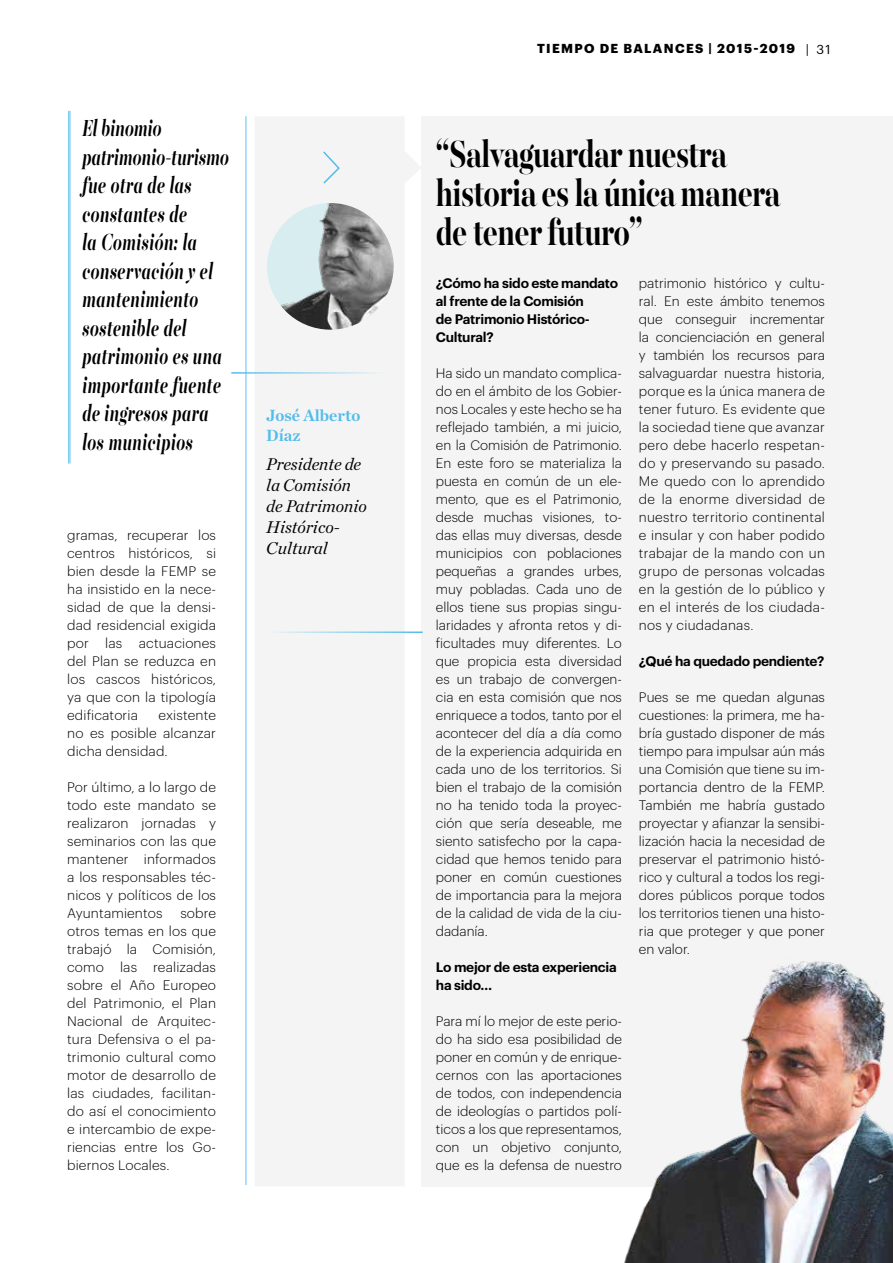
<style>
.page{position:relative;width:893px;height:1263px;background:#fff}
.page>*{position:absolute;margin:0;border:0;box-sizing:border-box;transform-origin:0 0}
.t1{font:700 42px/39px "Majesti Banner";letter-spacing:-.02em;color:#000;scale:.72 1}
.t2{font:italic 700 25.95px/28.5px "Majesti Banner";letter-spacing:.02em;color:#000;scale:.64 1}
.t3{font:italic 17.25px/21px "Chronicle Deck";color:#000}
.t4{font:700 16.5px/19.5px "Chronicle Deck";color:#52bceb}
.t5{font:300 13.5px/18px "Graphik";letter-spacing:.01em;color:#000;text-align:justify}
.t6{font:600 13.5px/18px "Graphik";letter-spacing:-.02em;color:#000}
.t7{font:700 12.75px "Graphik";letter-spacing:.1em;color:#000}
.s1{font-weight:400}
</style>
<div class="page">
<svg style="left:255px;top:116px;width:167px;height:1070px;fill:#f4f4f5"></svg>
<div style="left:422px;top:116px;width:471px;height:1070px;background:#f4f4f5"></div>
<hr style="left:245px;top:116px;width:2px;height:1069px;background:#52bceb">
<svg style="left:322px;top:150px;width:19px;height:35px"></svg>
<img style="left:267px;top:203px;width:127px;height:127px;border-radius:63px">
<hr style="left:231px;top:372px;width:155px;height:2px;background:#52bceb">
<hr style="left:267px;top:631px;width:156px;height:2px;background:#52bceb">
<img style="left:585px;top:961px;width:308px;height:302px">
<hr style="left:68px;top:111px;width:3px;height:352px;background:#52bceb">
<h2 class="t2" style="left:82px;top:116px;width:231px">El binomio patrimonio-turismo fue otra de las constantes de<br>la Comisión: la conservación y el mantenimiento sostenible del patrimonio es una importante fuente de ingresos para los municipios</h2>
<p class="t5" style="left:67px;top:525px;width:150px">gramas, recuperar los centros históricos, si bien desde la FEMP se ha insistido en la nece&shy;sidad de que la densi&shy;dad residencial exigida por las actuaciones del Plan se reduzca en los cascos históricos, ya que con la tipología edificatoria</p>
<p class="t5" style="left:67px;top:705px;width:150px;text-indent:91px">existente no es posible alcanzar dicha densidad.</p>
<p class="t5" style="left:67px;top:777px;width:150px">Por último, a lo largo de todo este mandato se realizaron jornadas y seminarios con las que mantener informados a los responsables téc&shy;nicos y políticos de los Ayuntamientos</p>
<p class="t5" style="left:67px;top:903px;width:150px;text-indent:113px">sobre otros temas en los que trabajó la Comisión, como las realizadas sobre el Año Europeo del Patrimonio, el Plan Nacional de Arquitec&shy;tura Defensiva o el pa&shy;trimonio cultural como motor de desarrollo de las ciudades, facilitan&shy;do así el conocimiento e intercambio de expe&shy;riencias entre los Go&shy;biernos Locales.</p>
<p class="t4" style="left:266px;top:405px;width:96px">José Alberto<br>Díaz</p>
<p class="t3" style="left:266px;top:452px;width:102px">Presidente de la Comisión de Patrimonio<br>Histórico-<br>Cultural</p>
<p class="t7" style="left:537px;top:39px;width:11px">TIEMPO</p>
<p class="t7" style="left:600px;top:39px;width:35px">DE BALANCES</p>
<p class="t7" style="left:709px;top:39px;width:123px">| 2015-2019 <span class="s1">| 31</span></p>
<h1 class="t1" style="left:436px;top:137px;width:480px">“Salvaguardar nuestra historia es la única manera de tener futuro”</h1>
<p class="t6" style="left:436px;top:273px;width:184px">¿Cómo ha sido este mandato al frente de la Comisión<br>de Patrimonio Histórico-<br>Cultural?</p>
<p class="t5" style="left:436px;top:363px;width:188px">Ha sido un mandato complica&shy;do en el ámbito de los Gobier&shy;nos Locales y este hecho se ha reflejado también, a mi juicio, en la Comisión de Patrimonio.<br>En este foro se materializa la puesta en común de un ele&shy;mento, que es el Patrimonio, desde muchas visiones, to&shy;das ellas muy diversas, desde municipios con poblaciones pequeñas a grandes urbes, muy pobladas. Cada uno de ellos tiene sus propias singu&shy;laridades y afronta retos y di&shy;ficultades muy diferentes. Lo que propicia esta diversidad es un trabajo de convergen&shy;cia en esta comisión que nos enriquece a todos, tanto por el acontecer del día a día como de la experiencia adquirida en cada uno de los territorios. Si bien el trabajo de la comisión no ha tenido toda la proyec&shy;ción que sería deseable, me siento satisfecho por la capa&shy;cidad que hemos tenido para poner en común cuestiones de importancia para la mejora de la calidad de vida de la ciu&shy;dadanía.</p>
<p class="t6" style="left:436px;top:957px;width:182px">Lo mejor de esta experiencia ha sido…</p>
<p class="t5" style="left:436px;top:1011px;width:188px">Para mí lo mejor de este perio&shy;do ha sido esa posibilidad de poner en común y de enrique&shy;cernos con las aportaciones de todos, con independencia de ideologías o partidos polí&shy;ticos a los que representamos, con un objetivo conjunto, que es la defensa de nuestro</p>
<p class="t5" style="left:639px;top:273px;width:188px">patrimonio histórico y cultu&shy;ral. En este ámbito tenemos que conseguir incrementar la concienciación en general y también los recursos para salvaguardar nuestra historia, porque es la única manera de tener futuro. Es evidente que la sociedad tiene que avanzar pero debe hacerlo respetan&shy;do y preservando su pasado.<br>Me quedo con lo aprendido de la enorme diversidad de nuestro territorio continental e insular y con haber podido trabajar de la mando con un grupo de personas volcadas en la gestión de lo público y en el interés de los ciudada&shy;nos y ciudadanas.</p>
<p class="t6" style="left:639px;top:651px;width:187px">¿Qué ha quedado pendiente?</p>
<p class="t5" style="left:639px;top:687px;width:188px">Pues se me quedan algunas cuestiones: la primera, me ha&shy;bría gustado disponer de más tiempo para impulsar aún más una Comisión que tiene su im&shy;portancia dentro de la FEMP.<br>También me habría gustado proyectar y afianzar la sensibi&shy;lización hacia la necesidad de preservar el patrimonio histó&shy;rico y cultural a todos los regi&shy;dores públicos porque todos los territorios tienen una histo&shy;ria que proteger y que poner en valor.</p>
</div>
